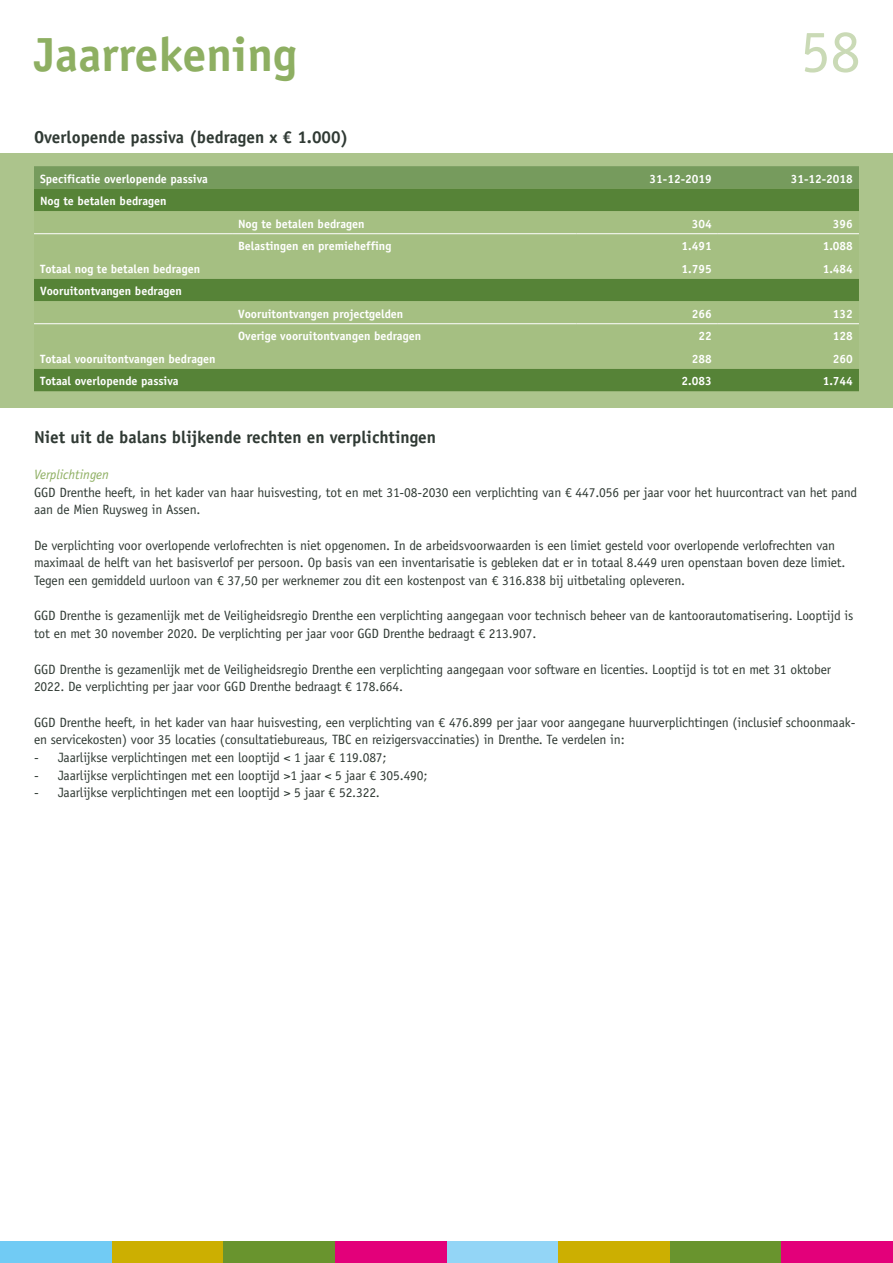
<style>
.page{position:relative;width:893px;height:1263px;background:#fff}
.page>*{position:absolute;margin:0;border:0;box-sizing:border-box;transform-origin:0 0}
.t1{font:60px "Officina Sans Std";color:#cadab6}
.t2{font:700 48px "Officina Sans Std";color:#8eaf62}
.t3{font:700 17.25px "Officina Sans Std";color:#303a34}
.t4{font:13.5px/17.7px "Officina Sans Std";letter-spacing:-.01em;color:#303a34}
.t5{font:italic 13.5px "Officina Sans Std";color:#8eaf62}
.t6{font:700 12px "Officina Sans Std";color:#fff}
</style>
<div class="page">
<div style="left:111px;top:1242px;width:112px;height:21px;background:#ccaf01"></div>
<div style="left:223px;top:1242px;width:112px;height:21px;background:#69942e"></div>
<div style="left:446px;top:1242px;width:112px;height:21px;background:#93d5f6"></div>
<div style="left:335px;top:1242px;width:111px;height:21px;background:#e3007a"></div>
<div style="left:0;top:1242px;width:112px;height:21px;background:#71cbf4"></div>
<div style="left:558px;top:1242px;width:112px;height:21px;background:#ccaf01"></div>
<div style="left:670px;top:1242px;width:111px;height:21px;background:#69942e"></div>
<div style="left:781px;top:1242px;width:112px;height:21px;background:#e3007a"></div>
<div style="left:0;top:153px;width:893px;height:255px;background:#acc48c"></div>
<div style="left:34px;top:166px;width:825px;height:23px;background:#769b5d"></div>
<div style="left:34px;top:189px;width:825px;height:202px;background:#568337"></div>
<svg style="left:34px;top:211px;width:825px;height:158px;fill:#a5bf82"></svg>
<hr style="left:34px;top:233px;width:198px;height:1px;background:#fff">
<hr style="left:232px;top:233px;width:345px;height:1px;background:#fff">
<hr style="left:577px;top:233px;width:141px;height:1px;background:#fff">
<hr style="left:718px;top:233px;width:141px;height:1px;background:#fff">
<hr style="left:34px;top:323px;width:198px;height:1px;background:#fff">
<hr style="left:232px;top:323px;width:345px;height:1px;background:#fff">
<hr style="left:577px;top:323px;width:141px;height:1px;background:#fff">
<hr style="left:718px;top:323px;width:141px;height:1px;background:#fff">
<h2 class="t2" style="left:34px;top:25px;width:265px">Jaarrekening</h2>
<h1 class="t1" style="left:800px;top:16px;width:61px">58</h1>
<p class="t3" style="left:34px;top:126px;width:316px">Overlopende passiva (bedragen x € 1.000)</p>
<p class="t6" style="left:40px;top:171px;width:169px">Specificatie overlopende passiva</p>
<p class="t6" style="left:650px;top:171px;width:64px">31-12-2019</p>
<p class="t6" style="left:791px;top:171px;width:64px">31-12-2018</p>
<p class="t6" style="left:40px;top:194px;width:128px">Nog te betalen bedragen</p>
<p class="t6" style="left:238px;top:216px;width:128px">Nog te betalen bedragen</p>
<p class="t6" style="left:692px;top:216px;width:22px">304</p>
<p class="t6" style="left:833px;top:216px;width:22px">396</p>
<p class="t6" style="left:238px;top:239px;width:155px">Belastingen en premieheffing</p>
<p class="t6" style="left:682px;top:239px;width:32px">1.491</p>
<p class="t6" style="left:823px;top:239px;width:32px">1.088</p>
<p class="t6" style="left:40px;top:261px;width:162px">Totaal nog te betalen bedragen</p>
<p class="t6" style="left:682px;top:261px;width:32px">1.795</p>
<p class="t6" style="left:823px;top:261px;width:32px">1.484</p>
<p class="t6" style="left:40px;top:284px;width:144px">Vooruitontvangen bedragen</p>
<p class="t6" style="left:238px;top:306px;width:167px">Vooruitontvangen projectgelden</p>
<p class="t6" style="left:692px;top:306px;width:22px">266</p>
<p class="t6" style="left:833px;top:306px;width:22px">132</p>
<p class="t6" style="left:238px;top:329px;width:185px">Overige vooruitontvangen bedragen</p>
<p class="t6" style="left:698px;top:329px;width:15px">22</p>
<p class="t6" style="left:833px;top:329px;width:22px">128</p>
<p class="t6" style="left:40px;top:351px;width:177px">Totaal vooruitontvangen bedragen</p>
<p class="t6" style="left:692px;top:351px;width:22px">288</p>
<p class="t6" style="left:833px;top:351px;width:22px">260</p>
<p class="t6" style="left:40px;top:374px;width:140px">Totaal overlopende passiva</p>
<p class="t6" style="left:682px;top:374px;width:32px">2.083</p>
<p class="t6" style="left:823px;top:374px;width:32px">1.744</p>
<p class="t3" style="left:34px;top:427px;width:404px">Niet uit de balans blijkende rechten en verplichtingen</p>
<p class="t5" style="left:34px;top:466px;width:76px">Verplichtingen</p>
<p class="t4" style="left:34px;top:483px;width:825px">GGD Drenthe heeft, in het kader van haar huisvesting, tot en met 31-08-2030 een verplichting van € 447.056 per jaar voor het huurcontract van het pand aan de Mien Ruysweg in Assen.</p>
<p class="t4" style="left:34px;top:536px;width:813px">De verplichting voor overlopende verlofrechten is niet opgenomen. In de arbeidsvoorwaarden is een limiet gesteld voor overlopende verlofrechten van maximaal de helft van het basisverlof per persoon. Op basis van een inventarisatie is gebleken dat er in totaal 8.449 uren openstaan boven deze limiet.<br>Tegen een gemiddeld uurloon van € 37,50 per werknemer zou dit een kostenpost van € 316.838 bij uitbetaling opleveren.</p>
<p class="t4" style="left:34px;top:607px;width:821px">GGD Drenthe is gezamenlijk met de Veiligheidsregio Drenthe een verplichting aangegaan voor technisch beheer van de kantoorautomatisering. Looptijd is tot en met 30 november 2020. De verplichting per jaar voor GGD Drenthe bedraagt € 213.907.</p>
<p class="t4" style="left:34px;top:660px;width:799px">GGD Drenthe is gezamenlijk met de Veiligheidsregio Drenthe een verplichting aangegaan voor software en licenties. Looptijd is tot en met 31 oktober<br>2022. De verplichting per jaar voor GGD Drenthe bedraagt € 178.664.</p>
<p class="t4" style="left:34px;top:713px;width:823px">GGD Drenthe heeft, in het kader van haar huisvesting, een verplichting van € 476.899 per jaar voor aangegane huurverplichtingen (inclusief schoonmaak&shy;en servicekosten) voor 35 locaties (consultatiebureaus, TBC en reizigersvaccinaties) in Drenthe. Te verdelen in:</p>
<p class="t4" style="left:34px;top:749px;width:354px">- Jaarlijkse verplichtingen met een looptijd &lt; 1 jaar € 119.087;</p>
<p class="t4" style="left:34px;top:766px;width:395px">- Jaarlijkse verplichtingen met een looptijd &gt;1 jaar &lt; 5 jaar € 305.490;</p>
<p class="t4" style="left:34px;top:784px;width:347px">- Jaarlijkse verplichtingen met een looptijd &gt; 5 jaar € 52.322.</p>
</div>
